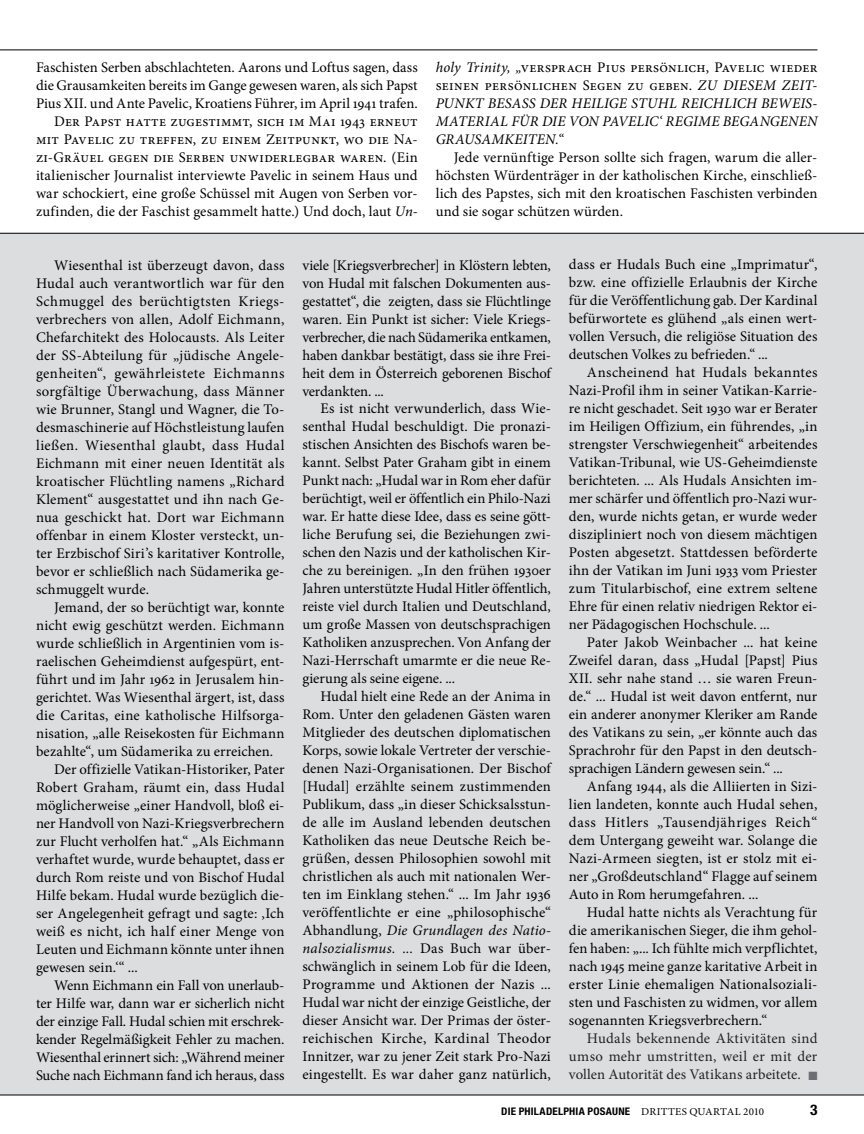
<style>
.page{position:relative;width:864px;height:1134px;background:#fff}
.page>*{position:absolute;margin:0;border:0;box-sizing:border-box;transform-origin:0 0}
.t1{font:14.7px/18px "Minion Pro";letter-spacing:.005em;color:#000;text-align:justify}
.t2{font:italic 14.7px/18px "Minion Pro";letter-spacing:.005em;color:#000;text-align:justify}
.t3{font:14.7px/18px "Minion Pro";letter-spacing:.015em;color:#222;text-align:justify}
.t4{font:14.7px "Minion Pro";letter-spacing:-.015em;color:#000}
.t5{font:14.7px "Minion Pro";letter-spacing:-.02em;color:#000}
.t6{font:14.7px "Minion Pro";letter-spacing:.03em;color:#000}
.t7{font:14.7px "Minion Pro";letter-spacing:.025em;color:#000}
.t8{font:700 condensed 14.7px "Helvetica Neue LT Std";color:#000;scale:1.05 1}
.t9{font:700 condensed 10.5px "Helvetica Neue LT Std";letter-spacing:.015em;color:#000;scale:1.05 1}
.t10{font:10.5px "Minion Pro";color:#000;scale:1.05 1}
.s1{font-style:italic}
.s2{font-style:normal}
.s3{color:#6d6e71}
.s4{font-family:"Minion Pro";font-weight:400;font-stretch:normal}
</style>
<div class="page">
<hr style="left:0;top:50px;width:818px;height:1px;background:#000">
<div style="left:0;top:234px;width:864px;height:861px;background:#dcddde"></div>
<hr style="left:0;top:233px;width:864px;height:1px;background:#000">
<hr style="left:0;top:1095px;width:864px;height:1px;background:#000">
<p class="t1" style="left:36px;top:58px;width:383px;text-align:right">Faschisten Serben abschlachteten. Aarons und Loftus sagen, dass die Grausamkeiten bereits im Gange gewesen waren, als sich Papst Pius XII. und Ante Pavelic, Kroatiens Führer, im April 1941 trafen.<br>Der Papst hatte zugestimmt, sich im Mai 1943 erneut mit Pavelic zu treffen, zu einem Zeitpunkt, wo die Na&shy;zi-Gräuel gegen die Serben unwiderlegbar waren. (Ein italienischer Journalist interviewte Pavelic in seinem Haus und war schockiert, eine große Schüssel mit Augen von Serben vor&shy;zufinden, die der Faschist gesammelt hatte.) Und doch, laut <span class="s1">Un-</span></p>
<p class="t2" style="left:436px;top:58px;width:383px">holy Trinity, „<span class="s2">versprach Pius persönlich, Pavelic wieder seinen persönlichen Segen zu geben.</span> ZU DIESEM ZEIT-PUNKT BESASS DER HEILIGE STUHL REICHLICH BEWEIS-MATERIAL FÜR DIE VON PAVELIC‘ REGIME BEGANGENEN GRAUSAMKEITEN.“</p>
<p class="t1" style="left:436px;top:148px;width:383px;text-indent:18px">Jede vernünftige Person sollte sich fragen, warum die aller&shy;höchsten Würdenträger in der katholischen Kirche, einschließ&shy;lich des Papstes, sich mit den kroatischen Faschisten verbinden und sie sogar schützen würden.</p>
<p class="t1" style="left:36px;top:256px;width:250px;text-indent:18px">Wiesenthal ist überzeugt davon, dass Hudal auch verantwortlich war für den Schmuggel des berüchtigtsten Kriegs&shy;verbrechers von allen, Adolf Eichmann, Chefarchitekt des Holocausts. Als Leiter der SS-Abteilung für „jüdische Angele&shy;genheiten“, gewährleistete Eichmanns sorgfältige Überwachung, dass Männer wie Brunner, Stangl und Wagner, die To&shy;desmaschinerie auf Höchstleistung laufen ließen. Wiesenthal glaubt, dass Hudal Eichmann mit einer neuen Identität als kroatischer Flüchtling namens „Richard Klement“ ausgestattet und ihn nach Ge&shy;nua geschickt hat. Dort war Eichmann offenbar in einem Kloster versteckt, un&shy;ter Erzbischof Siri’s karitativer Kontrolle, bevor er schließlich nach Südamerika ge&shy;schmuggelt wurde.</p>
<p class="t1" style="left:54px;top:598px;width:232px">Jemand, der so berüchtigt war, konnte</p>
<p class="t1" style="left:36px;top:616px;width:250px">nicht ewig geschützt werden. Eichmann</p>
<p class="t1" style="left:36px;top:634px;width:250px">wurde schließlich in Argentinien vom is-</p>
<p class="t1" style="left:36px;top:652px;width:250px">raelischen Geheimdienst aufgespürt, ent-</p>
<p class="t1" style="left:36px;top:670px;width:250px">führt und im Jahr 1962 in Jerusalem hin-</p>
<p class="t1" style="left:36px;top:688px;width:250px">gerichtet. Was Wiesenthal ärgert, ist, dass</p>
<p class="t6" style="left:36px;top:705px;width:250px">die Caritas, eine katholische Hilfsorga-</p>
<p class="t1" style="left:36px;top:724px;width:250px">nisation, „alle Reisekosten für Eichmann</p>
<p class="t1" style="left:36px;top:742px;width:239px">bezahlte“, um Südamerika zu erreichen.</p>
<p class="t1" style="left:54px;top:760px;width:232px">Der offizielle Vatikan-Historiker, Pater</p>
<p class="t7" style="left:36px;top:777px;width:250px">Robert Graham, räumt ein, dass Hudal</p>
<p class="t1" style="left:36px;top:796px;width:250px">möglicherweise „einer Handvoll, bloß ei-</p>
<p class="t1" style="left:36px;top:814px;width:250px">ner Handvoll von Nazi-Kriegsverbrechern</p>
<p class="t1" style="left:36px;top:832px;width:250px">zur Flucht verholfen hat.“ „Als Eichmann</p>
<p class="t1" style="left:36px;top:850px;width:250px">verhaftet wurde, wurde behauptet, dass er</p>
<p class="t1" style="left:36px;top:868px;width:250px">durch Rom reiste und von Bischof Hudal</p>
<p class="t1" style="left:36px;top:886px;width:250px">Hilfe bekam. Hudal wurde bezüglich die-</p>
<p class="t1" style="left:36px;top:904px;width:250px">ser Angelegenheit gefragt und sagte: ‚Ich</p>
<p class="t1" style="left:36px;top:922px;width:250px">weiß es nicht, ich half einer Menge von</p>
<p class="t1" style="left:36px;top:940px;width:250px">Leuten und Eichmann könnte unter ihnen</p>
<p class="t1" style="left:36px;top:958px;width:103px">gewesen sein.‘“ ...</p>
<p class="t4" style="left:54px;top:975px;width:232px">Wenn Eichmann ein Fall von unerlaub-</p>
<p class="t1" style="left:36px;top:994px;width:250px">ter Hilfe war, dann war er sicherlich nicht</p>
<p class="t4" style="left:36px;top:1011px;width:250px">der einzige Fall. Hudal schien mit erschrec-</p>
<p class="t1" style="left:36px;top:1030px;width:250px">kender Regelmäßigkeit Fehler zu machen.</p>
<p class="t5" style="left:36px;top:1047px;width:250px">Wiesenthal erinnert sich: „Während meiner</p>
<p class="t1" style="left:36px;top:1066px;width:250px">Suche nach Eichmann fand ich heraus, dass</p>
<p class="t1" style="left:302px;top:256px;width:250px">viele [Kriegsverbrecher] in Klöstern lebten, von Hudal mit falschen Dokumenten aus&shy;gestattet“, die zeigten, dass sie Flüchtlinge waren. Ein Punkt ist sicher: Viele Kriegs&shy;verbrecher, die nach Südamerika entkamen, haben dankbar bestätigt, dass sie ihre Frei&shy;heit dem in Österreich geborenen Bischof verdankten. ...</p>
<p class="t1" style="left:302px;top:400px;width:250px;text-indent:18px">Es ist nicht verwunderlich, dass Wie&shy;senthal Hudal beschuldigt. Die pronazi&shy;stischen Ansichten des Bischofs waren be&shy;kannt. Selbst Pater Graham gibt in einem Punkt nach: „Hudal war in Rom eher dafür berüchtigt, weil er öffentlich ein Philo-Nazi war. Er hatte diese Idee, dass es seine gött&shy;liche Berufung sei, die Beziehungen zwi&shy;schen den Nazis und der katholischen Kir&shy;che zu bereinigen. „In den frühen 1930er Jahren unterstützte Hudal Hitler öffentlich, reiste viel durch Italien und Deutschland, um große Massen von deutschsprachigen Katholiken anzusprechen. Von Anfang der Nazi-Herrschaft umarmte er die neue Re&shy;gierung als seine eigene. ...</p>
<p class="t1" style="left:302px;top:688px;width:250px;text-indent:18px">Hudal hielt eine Rede an der Anima in Rom. Unter den geladenen Gästen waren Mitglieder des deutschen diplomatischen Korps, sowie lokale Vertreter der verschie&shy;denen Nazi-Organisationen. Der Bischof [Hudal] erzählte seinem zustimmenden Publikum, dass „in dieser Schicksalsstun&shy;de alle im Ausland lebenden deutschen Katholiken das neue Deutsche Reich be&shy;grüßen, dessen Philosophien sowohl mit christlichen als auch mit nationalen Wer&shy;ten im Einklang stehen.“ ... Im Jahr 1936 veröffentlichte er eine „philosophische“ Abhandlung, <span class="s1">Die Grundlagen des Natio&shy;nalsozialismus. ...</span> Das Buch war über&shy;schwänglich in seinem Lob für die Ideen, Programme und Aktionen der Nazis ...<br>Hudal war nicht der einzige Geistliche, der dieser Ansicht war. Der Primas der öster&shy;reichischen Kirche, Kardinal Theodor Innitzer, war zu jener Zeit stark Pro-Nazi eingestellt. Es war daher ganz natürlich,</p>
<p class="t1" style="left:569px;top:256px;width:250px">dass er Hudals Buch eine „Imprimatur“, bzw. eine offizielle Erlaubnis der Kirche für die Veröffentlichung gab. Der Kardinal befürwortete es glühend „als einen wert&shy;vollen Versuch, die religiöse Situation des deutschen Volkes zu befrieden.“ ...</p>
<p class="t1" style="left:569px;top:364px;width:250px;text-indent:18px">Anscheinend hat Hudals bekanntes Nazi-Profil ihm in seiner Vatikan-Karrie&shy;re nicht geschadet. Seit 1930 war er Berater im Heiligen Offizium, ein führendes, „in strengster Verschwiegenheit“ arbeitendes Vatikan-Tribunal, wie US-Geheimdienste berichteten. ... Als Hudals Ansichten im&shy;mer schärfer und öffentlich pro-Nazi wur&shy;den, wurde nichts getan, er wurde weder diszipliniert noch von diesem mächtigen Posten abgesetzt. Stattdessen beförderte ihn der Vatikan im Juni 1933 vom Priester zum Titularbischof, eine extrem seltene Ehre für einen relativ niedrigen Rektor ei&shy;ner Pädagogischen Hochschule. ...</p>
<p class="t1" style="left:569px;top:633px;width:250px;text-indent:18px">Pater Jakob Weinbacher ... hat keine Zweifel daran, dass „Hudal [Papst] Pius XII. sehr nahe stand … sie waren Freun&shy;de.“ ... Hudal ist weit davon entfernt, nur ein anderer anonymer Kleriker am Rande des Vatikans zu sein, „er könnte auch das Sprachrohr für den Papst in den deutsch&shy;sprachigen Ländern gewesen sein.“ ...</p>
<p class="t1" style="left:569px;top:777px;width:250px;text-indent:18px">Anfang 1944, als die Alliierten in Sizi&shy;lien landeten, konnte auch Hudal sehen, dass Hitlers „Tausendjähriges Reich“ dem Untergang geweiht war. Solange die Nazi-Armeen siegten, ist er stolz mit ei&shy;ner „Großdeutschland“ Flagge auf seinem Auto in Rom herumgefahren. ...</p>
<p class="t1" style="left:569px;top:903px;width:250px;text-indent:18px">Hudal hatte nichts als Verachtung für die amerikanischen Sieger, die ihm gehol&shy;fen haben: „... Ich fühlte mich verpflichtet, nach 1945 meine ganze karitative Arbeit in erster Linie ehemaligen Nationalsoziali&shy;sten und Faschisten zu widmen, vor allem sogenannten Kriegsverbrechern.“</p>
<p class="t3" style="left:569px;top:1029px;width:250px;text-indent:18px">Hudals bekennende Aktivitäten sind umso mehr umstritten, weil er mit der vollen Autorität des Vatikans arbeitete. <span class="s3">■</span></p>
<p class="t9" style="left:501px;top:1104px;width:49px">DIE PHILADELP</p>
<p class="t9" style="left:569px;top:1104px;width:66px">HIA POSAUNE <span class="s4">drittes</span></p>
<p class="t10" style="left:689px;top:1104px;width:8px">quartal</p>
<p class="t10" style="left:743px;top:1104px;width:21px">2010</p>
<p class="t8" style="left:810px;top:1100px;width:9px">3</p>
</div>
